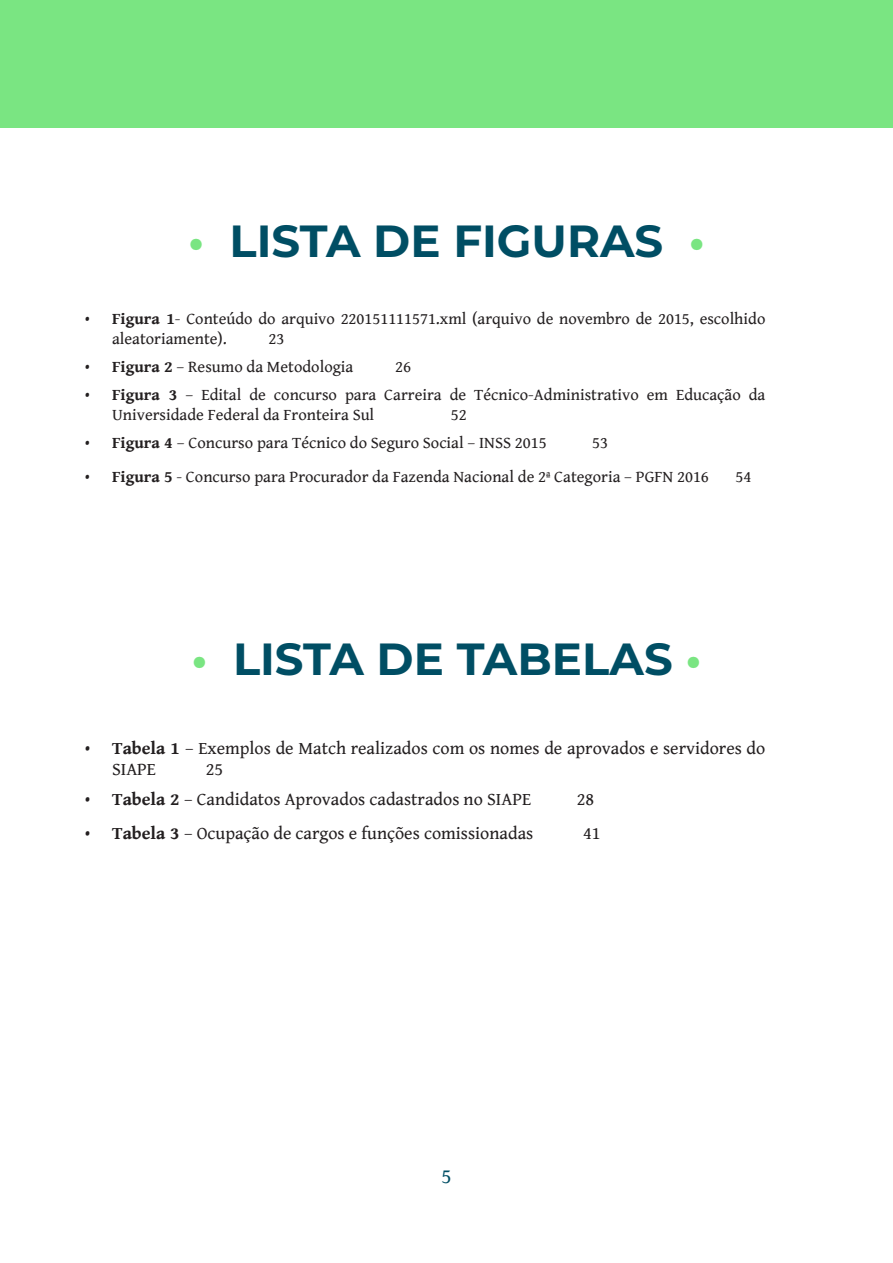
<style>
.page{position:relative;width:893px;height:1263px;background:#fff}
.page>*{position:absolute;margin:0;border:0;box-sizing:border-box;transform-origin:0 0}
.Basuc{font:700 45px "Montserrat";color:#004e64}
.t1{font:21px "Gentium Book Basic";color:#004e64}
.t2{font:18px/21.6px "Gentium Book Basic";color:#231f20}
.t3{font:16.5px/19.8px "Gentium Book Basic";color:#231f20}
.s1{color:#7ae582}
.s2{font-weight:700}
</style>
<div class="page">
<div style="left:0;top:0;width:893px;height:128px;background:#7ae582"></div>
<p class="Basuc" style="left:188px;top:209px;width:518px"><span class="s1">•</span> LISTA DE FIGURAS <span class="s1">•</span></p>
<p class="t3" style="left:112px;top:308px;width:655px;text-indent:-27px"><span class="s2">• Figura 1</span>- Conteúdo do arquivo 220151111571.xml (arquivo de novembro de 2015, escolhido aleatoriamente).</p>
<p class="t3" style="left:269px;top:328px;width:17px">23</p>
<p class="t3" style="left:85px;top:356px;width:270px"><span class="s2">• Figura 2</span> – Resumo da Metodologia</p>
<p class="t3" style="left:395px;top:356px;width:17px">26</p>
<p class="t3" style="left:112px;top:384px;width:655px;text-indent:-27px"><span class="s2">• Figura 3</span> – Edital de concurso para Carreira de Técnico-Administrativo em Educação da<br>Universidade Federal da Fronteira Sul</p>
<p class="t3" style="left:451px;top:404px;width:17px">52</p>
<p class="t3" style="left:85px;top:433px;width:463px"><span class="s2">• Figura 4</span> – Concurso para Técnico do Seguro Social – INSS 2015</p>
<p class="t3" style="left:592px;top:433px;width:17px">53</p>
<p class="t3" style="left:85px;top:466px;width:625px"><span class="s2">• Figura 5</span> - Concurso para Procurador da Fazenda Nacional de 2ª Categoria – PGFN 2016</p>
<p class="t3" style="left:735px;top:466px;width:17px">54</p>
<p class="Basuc" style="left:191px;top:627px;width:512px"><span class="s1">•</span> LISTA DE TABELAS <span class="s1">•</span></p>
<p class="t2" style="left:112px;top:736px;width:655px;text-indent:-27px"><span class="s2">• Tabela 1</span> – Exemplos de Match realizados com os nomes de aprovados e servidores do<br>SIAPE</p>
<p class="t2" style="left:206px;top:758px;width:19px">25</p>
<p class="t2" style="left:85px;top:788px;width:448px"><span class="s2">• Tabela 2</span> – Candidatos Aprovados cadastrados no SIAPE</p>
<p class="t2" style="left:577px;top:788px;width:19px">28</p>
<p class="t2" style="left:85px;top:822px;width:450px"><span class="s2">• Tabela 3</span> – Ocupação de cargos e funções comissionadas</p>
<p class="t2" style="left:583px;top:822px;width:19px">41</p>
<p class="t1" style="left:441px;top:1161px;width:12px">5</p>
</div>
